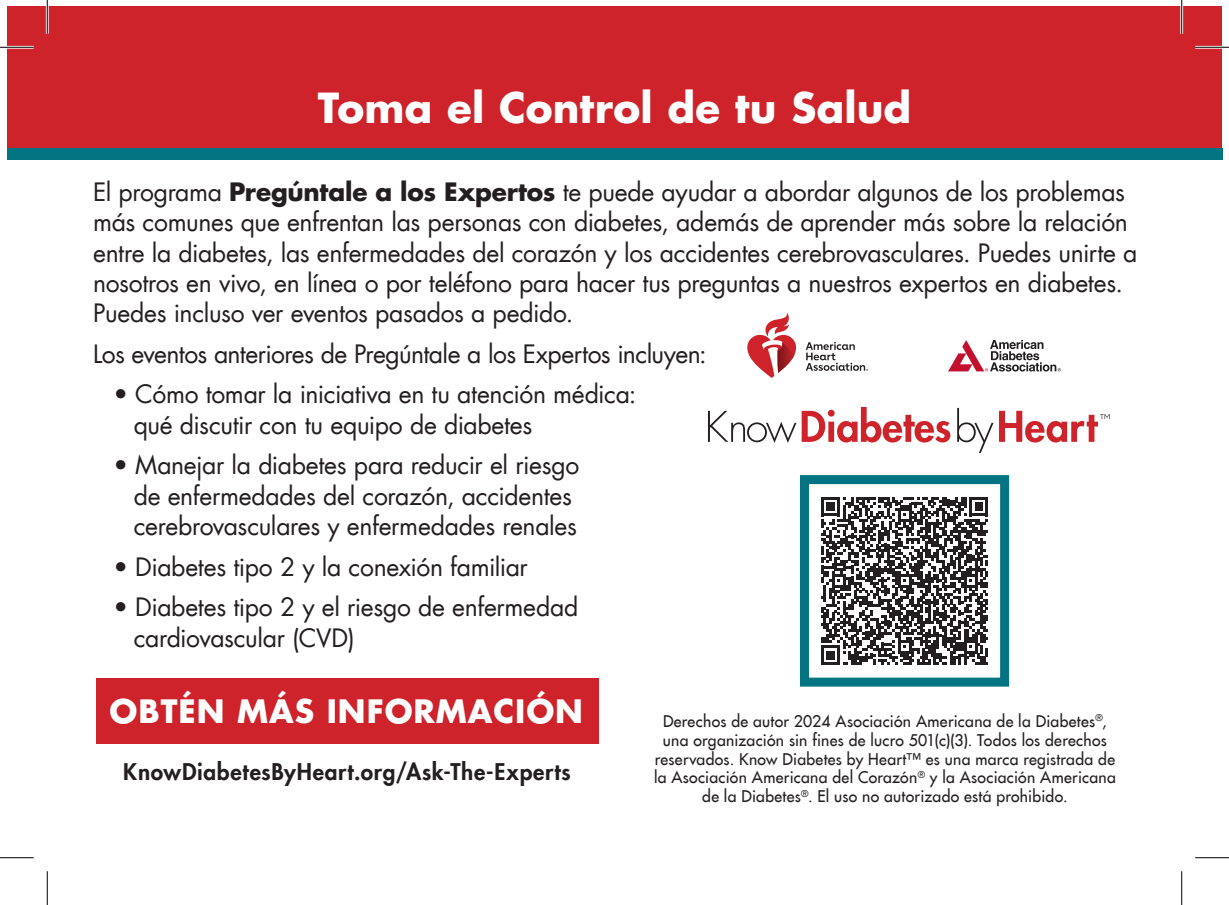
<style>
.page{position:relative;width:1229px;height:905px;background:#fff}
.page>*{position:absolute;margin:0;border:0;box-sizing:border-box;transform-origin:0 0}
.t1{font:700 40.5px "Futura LT";letter-spacing:.005em;color:#fff}
.t2{font:700 31.5px "Futura LT";letter-spacing:.03em;color:#fff}
.t3{font:24.75px/30.4px "Futura LT";letter-spacing:-.015em;color:#231f20}
.t4{font:800 22.5px "Futura LT";letter-spacing:.035em;color:#231f20}
.t5{font:15.75px/18.9px "Futura LT";letter-spacing:.02em;color:#231f20;text-align:center}
.s1{font-weight:700}
</style>
<div class="page">
<div style="left:7px;top:7px;width:1214px;height:150px;background:#ce232a"></div>
<div style="left:7px;top:148px;width:1215px;height:12px;background:#037481"></div>
<div style="left:96px;top:678px;width:502px;height:65px;background:#ce232a"></div>
<svg style="left:948px;top:340px;width:112px;height:31px"></svg>
<svg style="left:708px;top:407px;width:242px;height:36px"></svg>
<svg style="left:957px;top:408px;width:36px;height:45px"></svg>
<svg style="left:999px;top:411px;width:110px;height:31px"></svg>
<svg style="left:805px;top:342px;width:63px;height:29px"></svg>
<svg style="left:747px;top:313px;width:50px;height:65px"></svg>
<svg style="left:821px;top:497px;width:167px;height:167px"></svg>
<div style="left:800px;top:475px;width:209px;height:211px;border:9px solid #037481"></div>
<hr style="left:0;top:46px;width:34px;height:3px;background:#fff">
<hr style="left:1195px;top:46px;width:33px;height:3px;background:#fff">
<hr style="left:46px;top:0;width:3px;height:34px;background:#fff">
<hr style="left:1180px;top:0;width:3px;height:34px;background:#fff">
<hr style="left:0;top:47px;width:34px;height:1px;background:#000">
<hr style="left:1195px;top:47px;width:33px;height:1px;background:#000">
<hr style="left:0;top:857px;width:34px;height:1px;background:#000">
<hr style="left:1195px;top:857px;width:33px;height:1px;background:#000">
<hr style="left:47px;top:0;width:1px;height:34px;background:#000">
<hr style="left:47px;top:871px;width:1px;height:33px;background:#000">
<hr style="left:1181px;top:0;width:1px;height:34px;background:#000">
<hr style="left:1181px;top:871px;width:1px;height:33px;background:#000">
<p class="t1" style="left:318px;top:81px;width:594px">Toma el Control de tu Salud</p>
<p class="t3" style="left:93px;top:177px;width:1045px">El programa <span class="s1">Pregúntale a los Expertos</span> te puede ayudar a abordar algunos de los problemas más comunes que enfrentan las personas con diabetes, además de aprender más sobre la relación entre la diabetes, las enfermedades del corazón y los accidentes cerebrovasculares. Puedes unirte a nosotros en vivo, en línea o por teléfono para hacer tus preguntas a nuestros expertos en diabetes.<br>Puedes incluso ver eventos pasados a pedido.</p>
<p class="t3" style="left:93px;top:339px;width:615px">Los eventos anteriores de Pregúntale a los Expertos incluyen:</p>
<p class="t3" style="left:113px;top:379px;width:524px">• Cómo tomar la iniciativa en tu atención médica:</p>
<p class="t3" style="left:134px;top:410px;width:400px">qué discutir con tu equipo de diabetes</p>
<p class="t3" style="left:113px;top:450px;width:467px">• Manejar la diabetes para reducir el riesgo</p>
<p class="t3" style="left:134px;top:480px;width:440px">de enfermedades del corazón, accidentes</p>
<p class="t3" style="left:134px;top:511px;width:445px">cerebrovasculares y enfermedades renales</p>
<p class="t3" style="left:113px;top:551px;width:416px">• Diabetes tipo 2 y la conexión familiar</p>
<p class="t3" style="left:113px;top:592px;width:466px">• Diabetes tipo 2 y el riesgo de enfermedad</p>
<p class="t3" style="left:134px;top:622px;width:222px">cardiovascular (CVD)</p>
<p class="t2" style="left:110px;top:690px;width:475px">OBTÉN MÁS INFORMACIÓN</p>
<p class="t4" style="left:123px;top:756px;width:449px">KnowDiabetesByHeart.org/Ask-The-Experts</p>
<p class="t5" style="left:654px;top:711px;width:463px">Derechos de autor 2024 Asociación Americana de la Diabetes<sup>®</sup>, una organización sin fines de lucro 501(c)(3). Todos los derechos reservados. Know Diabetes by Heart™ es una marca registrada de la Asociación Americana del Corazón<sup>®</sup> y la Asociación Americana de la Diabetes<sup>®</sup>. El uso no autorizado está prohibido.</p>
</div>
